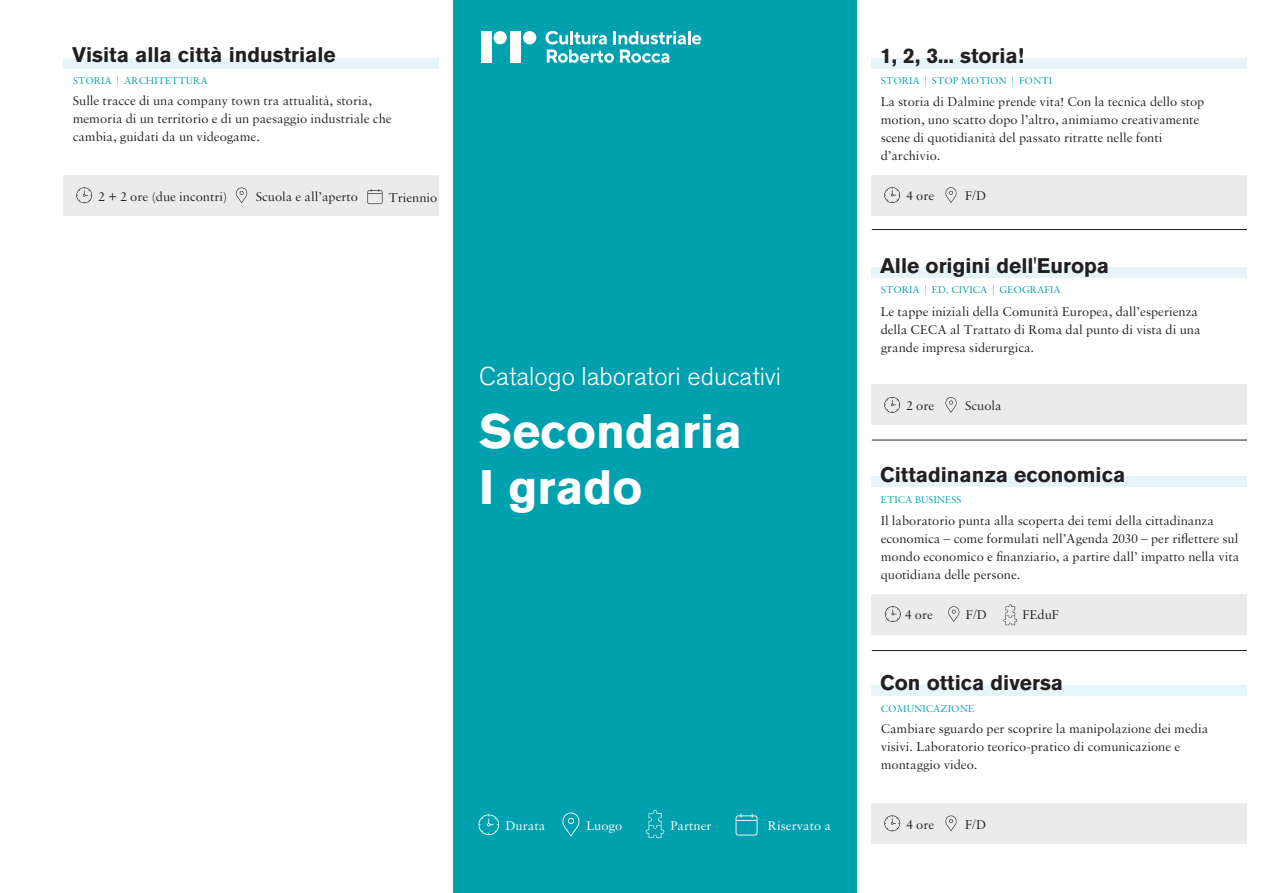
<style>
.page{position:relative;width:1263px;height:893px;background:#fff}
.page>*{position:absolute;margin:0;border:0;box-sizing:border-box;transform-origin:0 0}
.t1{font:700 48px/56.2px "Akzidenz Grotesk Pro";color:#fff}
.t2{font:300 25.5px "Akzidenz Grotesk Pro";color:#fff}
.t3{font:700 21px "Akzidenz Grotesk Pro";color:#231f20}
.t4{font:13.5px/18px "Sabon MT Std";color:#231f20}
.t5{font:13.5px "Sabon MT Std";color:#fff}
.t6{font:10.5px "Sabon MT Std";color:#00a1ae}
</style>
<div class="page">
<div style="left:64px;top:58px;width:375px;height:10px;background:#e6f5f7"></div>
<div style="left:64px;top:175px;width:375px;height:41px;background:#ebebec"></div>
<div style="left:453px;top:0;width:404px;height:893px;background:#00a1ae"></div>
<div style="left:510px;top:31px;width:11px;height:32px;background:#fff"></div>
<div style="left:523px;top:31px;width:13px;height:13px;background:#fff;border-radius:50%"></div>
<div style="left:481px;top:31px;width:11px;height:32px;background:#fff"></div>
<div style="left:493px;top:31px;width:14px;height:13px;background:#fff;border-radius:50%"></div>
<svg style="left:545px;top:31px;width:156px;height:32px"></svg>
<div style="left:872px;top:686px;width:375px;height:10px;background:#e6f5f7"></div>
<div style="left:872px;top:477px;width:375px;height:10px;background:#e6f5f7"></div>
<div style="left:872px;top:268px;width:375px;height:10px;background:#e6f5f7"></div>
<div style="left:872px;top:58px;width:375px;height:10px;background:#e6f5f7"></div>
<div style="left:872px;top:175px;width:375px;height:40px;background:#ebebec"></div>
<div style="left:872px;top:384px;width:375px;height:41px;background:#ebebec"></div>
<div style="left:872px;top:594px;width:375px;height:40px;background:#ebebec"></div>
<div style="left:872px;top:803px;width:375px;height:40px;background:#ebebec"></div>
<hr style="left:872px;top:229px;width:375px;height:1px;background:#231f20">
<hr style="left:872px;top:440px;width:375px;height:1px;background:#231f20">
<hr style="left:872px;top:650px;width:375px;height:1px;background:#231f20">
<svg style="left:562px;top:812px;width:17px;height:25px"></svg>
<svg style="left:646px;top:810px;width:18px;height:28px"></svg>
<svg style="left:736px;top:814px;width:21px;height:21px"></svg>
<svg style="left:478px;top:814px;width:21px;height:21px"></svg>
<svg style="left:884px;top:187px;width:16px;height:16px"></svg>
<svg style="left:945px;top:187px;width:11px;height:16px"></svg>
<svg style="left:884px;top:397px;width:16px;height:16px"></svg>
<svg style="left:945px;top:397px;width:11px;height:16px"></svg>
<svg style="left:884px;top:815px;width:16px;height:16px"></svg>
<svg style="left:945px;top:815px;width:11px;height:16px"></svg>
<svg style="left:76px;top:187px;width:16px;height:16px"></svg>
<svg style="left:236px;top:187px;width:11px;height:16px"></svg>
<svg style="left:367px;top:189px;width:15px;height:15px"></svg>
<svg style="left:1003px;top:604px;width:14px;height:21px"></svg>
<svg style="left:885px;top:606px;width:16px;height:16px"></svg>
<svg style="left:948px;top:606px;width:11px;height:16px"></svg>
<h3 class="t3" style="left:72px;top:41px;width:265px">Visita alla città industriale</h3>
<p class="t4" style="left:73px;top:92px;width:320px">Sulle tracce di una company town tra attualità, storia, memoria di un territorio e di un paesaggio industriale che cambia, guidati da un videogame.</p>
<p class="t6" style="left:73px;top:74px;width:136px">STORIA | ARCHITETTURA</p>
<h3 class="t3" style="left:880px;top:42px;width:145px">1, 2, 3... storia!</h3>
<p class="t4" style="left:881px;top:93px;width:325px">La storia di Dalmine prende vita! Con la tecnica dello stop motion, uno scatto dopo l’altro, animiamo creativamente scene di quotidianità del passato ritratte nelle fonti d’archivio.</p>
<p class="t6" style="left:881px;top:74px;width:173px">STORIA | STOP MOTION | FONTI</p>
<p class="t4" style="left:99px;top:187px;width:130px">2 + 2 ore (due incontri)</p>
<p class="t4" style="left:256px;top:187px;width:104px">Scuola e all’aperto</p>
<p class="t4" style="left:388px;top:188px;width:51px">Triennio</p>
<p class="t4" style="left:906px;top:187px;width:29px">4 ore</p>
<p class="t4" style="left:965px;top:187px;width:23px">F/D</p>
<h3 class="t3" style="left:880px;top:252px;width:231px">Alle origini dell'Europa</h3>
<p class="t4" style="left:881px;top:302px;width:321px">Le tappe iniziali della Comunità Europea, dall’esperienza della CECA al Trattato di Roma dal punto di vista di una grande impresa siderurgica.</p>
<p class="t6" style="left:881px;top:283px;width:181px">STORIA | ED. CIVICA | GEOGRAFIA</p>
<h2 class="t2" style="left:479px;top:359px;width:303px">Catalogo laboratori educativi</h2>
<p class="t4" style="left:906px;top:396px;width:29px">2 ore</p>
<p class="t4" style="left:965px;top:396px;width:38px">Scuola</p>
<h1 class="t1" style="left:479px;top:403px;width:264px">Secondaria<br>I grado</h1>
<h3 class="t3" style="left:880px;top:461px;width:247px">Cittadinanza economica</h3>
<p class="t4" style="left:881px;top:511px;width:360px">Il laboratorio punta alla scoperta dei temi della cittadinanza economica – come formulati nell’Agenda 2030 – per riflettere sul mondo economico e finanziario, a partire dall’ impatto nella vita quotidiana delle persone.</p>
<p class="t6" style="left:881px;top:493px;width:82px">ETICA BUSINESS</p>
<p class="t4" style="left:905px;top:606px;width:29px">4 ore</p>
<p class="t4" style="left:966px;top:606px;width:23px">F/D</p>
<p class="t4" style="left:1022px;top:606px;width:38px">FEduF</p>
<h3 class="t3" style="left:880px;top:669px;width:185px">Con ottica diversa</h3>
<p class="t4" style="left:881px;top:719px;width:329px">Cambiare sguardo per scoprire la manipolazione dei media visivi. Laboratorio teorico-pratico di comunicazione e montaggio video.</p>
<p class="t6" style="left:881px;top:702px;width:95px">COMUNICAZIONE</p>
<p class="t5" style="left:505px;top:817px;width:41px">Durata</p>
<p class="t5" style="left:586px;top:817px;width:37px">Luogo</p>
<p class="t5" style="left:670px;top:817px;width:43px">Partner</p>
<p class="t5" style="left:768px;top:817px;width:65px">Riservato a</p>
<p class="t4" style="left:906px;top:815px;width:29px">4 ore</p>
<p class="t4" style="left:965px;top:815px;width:23px">F/D</p>
</div>
